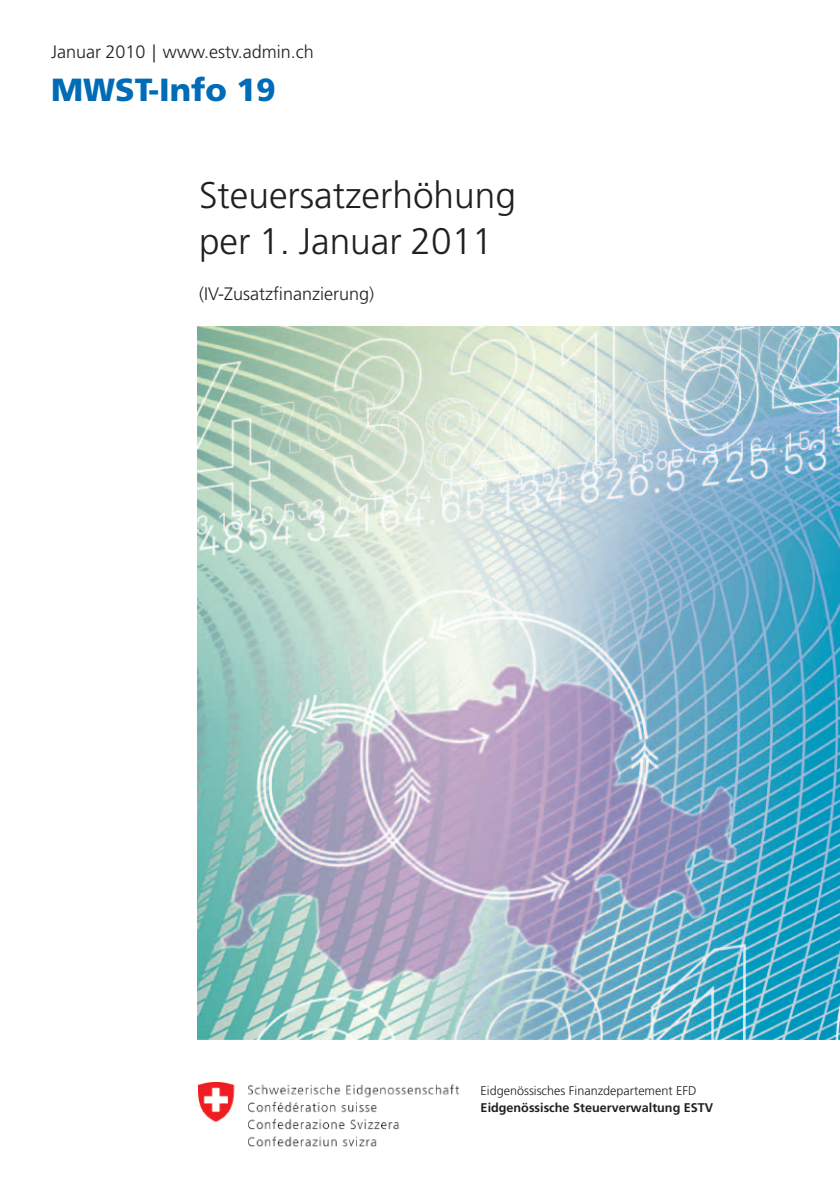
<style>
.page{position:relative;width:840px;height:1191px;background:#fff}
.page>*{position:absolute;margin:0;border:0;box-sizing:border-box;transform-origin:0 0}
.Haupttitel{font:300 37px/46px "Frutiger";color:#231f20}
.t1{font:900 32px "Frutiger";color:#006bb6}
.Spitzmarke_Naming_A5{font:300 18px "Frutiger";color:#231f20}
.Haupttitel-2{font:300 18px "Frutiger";color:#231f20}
.t2{font:300 12.6px "Frutiger";color:#231f20}
.t3{font:700 12.6px "Frutiger";color:#231f20}
</style>
<div class="page">
<img style="left:198px;top:1082px;width:261px;height:65px">
<img style="left:197px;top:327px;width:642px;height:712px">
<p class="Spitzmarke_Naming_A5" style="left:51px;top:42px;width:264px">Januar 2010 | www.estv.admin.ch</p>
<p class="t1" style="left:51px;top:71px;width:226px">MWST-Info 19</p>
<p class="Haupttitel" style="left:199px;top:173px;width:318px">Steuersatzerhöhung per 1. Januar 2011</p>
<p class="Haupttitel-2" style="left:199px;top:284px;width:177px">(IV-Zusatzfinanzierung)</p>
<p class="t2" style="left:480px;top:1083px;width:217px">Eidgenössisches Finanzdepartement EFD</p>
<p class="t3" style="left:480px;top:1100px;width:234px">Eidgenössische Steuerverwaltung ESTV</p>
</div>
